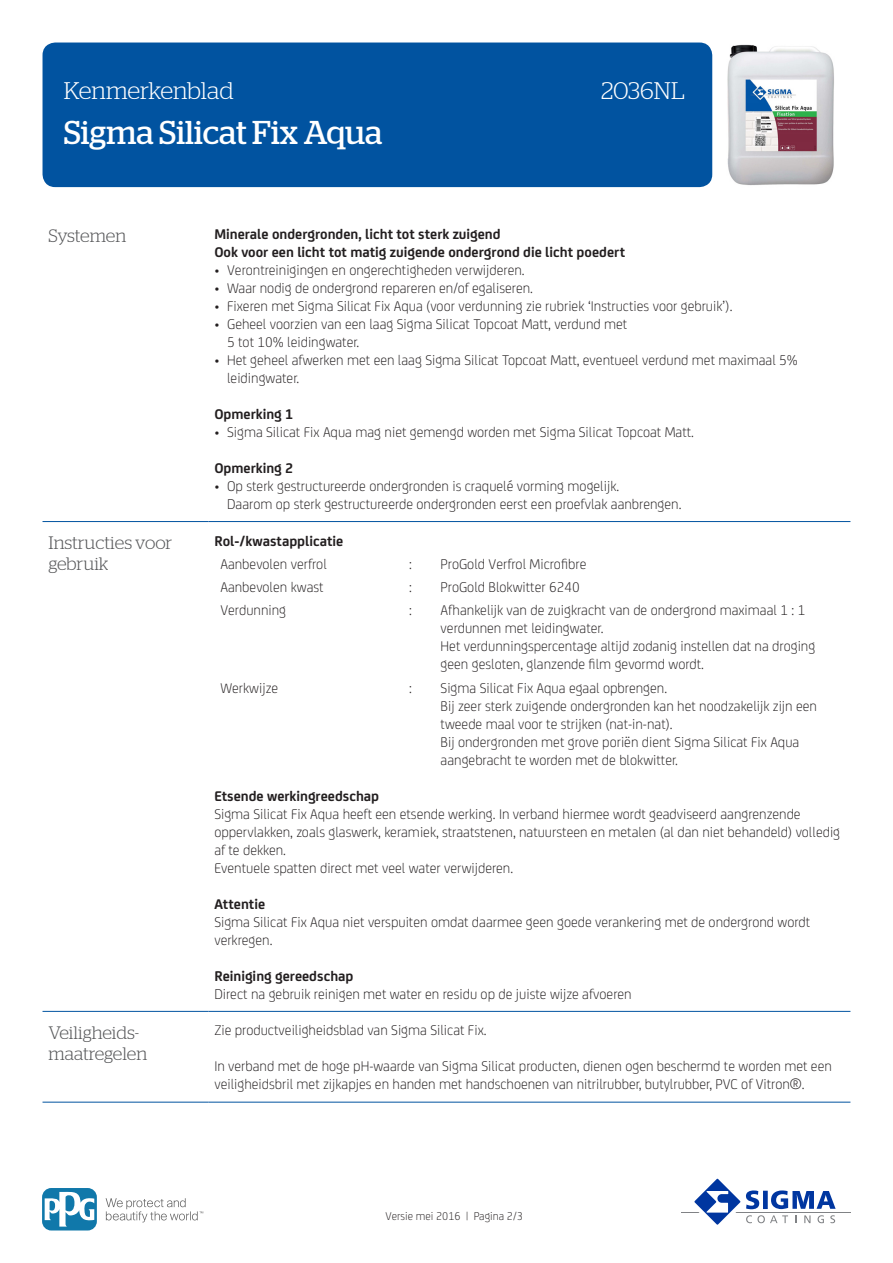
<style>
.page{position:relative;width:893px;height:1263px;background:#fff}
.page>*{position:absolute;margin:0;border:0;box-sizing:border-box;transform-origin:0 0}
.t1{font:33px "Stag";color:#fff}
.t2{font:300 24px "Stag";color:#fff}
.KOP{font:300 18px/21.6px "Stag";color:#57585a}
.BODY{font:300 15px/18px "FS Joey";color:#231f20}
.BODY-2{font:700 15px/18px "FS Joey";color:#231f20}
.t3{font:300 12px "FS Joey";color:#231f20}
.s1{font-weight:700}
</style>
<div class="page">
<div style="left:43px;top:43px;width:669px;height:144px;background:#0153a0;border-radius:13px"></div>
<hr style="left:681px;top:1211px;width:169px;height:1px;background:#808285">
<svg style="left:689px;top:1178px;width:147px;height:47px"></svg>
<svg style="left:106px;top:1198px;width:97px;height:24px"></svg>
<svg style="left:43px;top:1188px;width:54px;height:42px"></svg>
<svg style="left:45px;top:1191px;width:49px;height:35px"></svg>
<hr style="left:43px;top:521px;width:165px;height:1px;background:#0153a0">
<hr style="left:208px;top:521px;width:642px;height:1px;background:#0153a0">
<hr style="left:43px;top:1011px;width:165px;height:1px;background:#0153a0">
<hr style="left:208px;top:1011px;width:642px;height:1px;background:#0153a0">
<hr style="left:43px;top:1102px;width:165px;height:1px;background:#0153a0">
<hr style="left:208px;top:1102px;width:642px;height:1px;background:#0153a0">
<img style="left:727px;top:44px;width:107px;height:142px">
<h2 class="t2" style="left:64px;top:77px;width:171px">Kenmerkenblad</h2>
<h2 class="t2" style="left:601px;top:77px;width:85px">2036NL</h2>
<h1 class="t1" style="left:64px;top:114px;width:320px">Sigma Silicat Fix Aqua</h1>
<p class="KOP" style="left:49px;top:225px;width:79px">Systemen</p>
<p class="BODY-2" style="left:214px;top:224px;width:412px">Minerale ondergronden, licht tot sterk zuigend<br>Ook voor een licht tot matig zuigende ondergrond die licht poedert</p>
<p class="BODY" style="left:214px;top:260px;width:312px">• Verontreinigingen en ongerechtigheden verwijderen.</p>
<p class="BODY" style="left:214px;top:278px;width:320px">• Waar nodig de ondergrond repareren en/of egaliseren.</p>
<p class="BODY" style="left:214px;top:296px;width:520px">• Fixeren met Sigma Silicat Fix Aqua (voor verdunning zie rubriek ‘Instructies voor gebruik’).</p>
<p class="BODY" style="left:227px;top:314px;width:402px;text-indent:-13px">• Geheel voorzien van een laag Sigma Silicat Topcoat Matt, verdund met<br>5 tot 10% leidingwater.</p>
<p class="BODY" style="left:227px;top:350px;width:572px;text-indent:-13px">• Het geheel afwerken met een laag Sigma Silicat Topcoat Matt, eventueel verdund met maximaal 5% leidingwater.</p>
<p class="BODY-2" style="left:214px;top:404px;width:81px">Opmerking 1</p>
<p class="BODY" style="left:214px;top:422px;width:481px">• Sigma Silicat Fix Aqua mag niet gemengd worden met Sigma Silicat Topcoat Matt.</p>
<p class="BODY-2" style="left:214px;top:458px;width:81px">Opmerking 2</p>
<p class="BODY" style="left:227px;top:476px;width:456px;text-indent:-13px">• Op sterk gestructureerde ondergronden is craquelé vorming mogelijk.<br>Daarom op sterk gestructureerde ondergronden eerst een proefvlak aanbrengen.</p>
<p class="KOP" style="left:49px;top:531px;width:125px">Instructies voor gebruik</p>
<p class="BODY-2" style="left:214px;top:531px;width:131px">Rol-/kwastapplicatie</p>
<p class="BODY" style="left:220px;top:554px;width:108px">Aanbevolen verfrol</p>
<p class="BODY" style="left:409px;top:554px;width:4px">:</p>
<p class="BODY" style="left:441px;top:554px;width:147px">ProGold Verfrol Microfibre</p>
<p class="BODY" style="left:220px;top:577px;width:105px">Aanbevolen kwast</p>
<p class="BODY" style="left:409px;top:577px;width:4px">:</p>
<p class="BODY" style="left:441px;top:577px;width:141px">ProGold Blokwitter 6240</p>
<p class="BODY" style="left:220px;top:600px;width:67px">Verdunning</p>
<p class="BODY" style="left:409px;top:600px;width:4px">:</p>
<p class="BODY" style="left:441px;top:600px;width:376px">Afhankelijk van de zuigkracht van de ondergrond maximaal 1 : 1 verdunnen met leidingwater.<br>Het verdunningspercentage altijd zodanig instellen dat na droging geen gesloten, glanzende film gevormd wordt.</p>
<p class="BODY" style="left:220px;top:678px;width:59px">Werkwijze</p>
<p class="BODY" style="left:409px;top:678px;width:4px">:</p>
<p class="BODY" style="left:441px;top:678px;width:378px">Sigma Silicat Fix Aqua egaal opbrengen.<br>Bij zeer sterk zuigende ondergronden kan het noodzakelijk zijn een tweede maal voor te strijken (nat-in-nat).<br>Bij ondergronden met grove poriën dient Sigma Silicat Fix Aqua aangebracht te worden met de blokwitter.</p>
<p class="BODY" style="left:214px;top:786px;width:627px"><span class="s1">Etsende werkingreedschap<br></span>Sigma Silicat Fix Aqua heeft een etsende werking. In verband hiermee wordt geadviseerd aangrenzende oppervlakken, zoals glaswerk, keramiek, straatstenen, natuursteen en metalen (al dan niet behandeld) volledig af te dekken.<br>Eventuele spatten direct met veel water verwijderen.</p>
<p class="BODY" style="left:214px;top:894px;width:597px"><span class="s1">Attentie<br></span>Sigma Silicat Fix Aqua niet verspuiten omdat daarmee geen goede verankering met de ondergrond wordt verkregen.</p>
<p class="BODY" style="left:214px;top:966px;width:419px"><span class="s1">Reiniging gereedschap<br></span>Direct na gebruik reinigen met water en residu op de juiste wijze afvoeren</p>
<p class="KOP" style="left:49px;top:1021px;width:100px">Veiligheids&shy;maatregelen</p>
<p class="BODY" style="left:214px;top:1020px;width:274px">Zie productveiligheidsblad van Sigma Silicat Fix.</p>
<p class="BODY" style="left:214px;top:1056px;width:619px">In verband met de hoge pH-waarde van Sigma Silicat producten, dienen ogen beschermd te worden met een veiligheidsbril met zijkapjes en handen met handschoenen van nitrilrubber, butylrubber, PVC of Vitron®.</p>
<p class="t3" style="left:385px;top:1208px;width:139px">Versie mei 2016 | Pagina 2/3</p>
</div>
